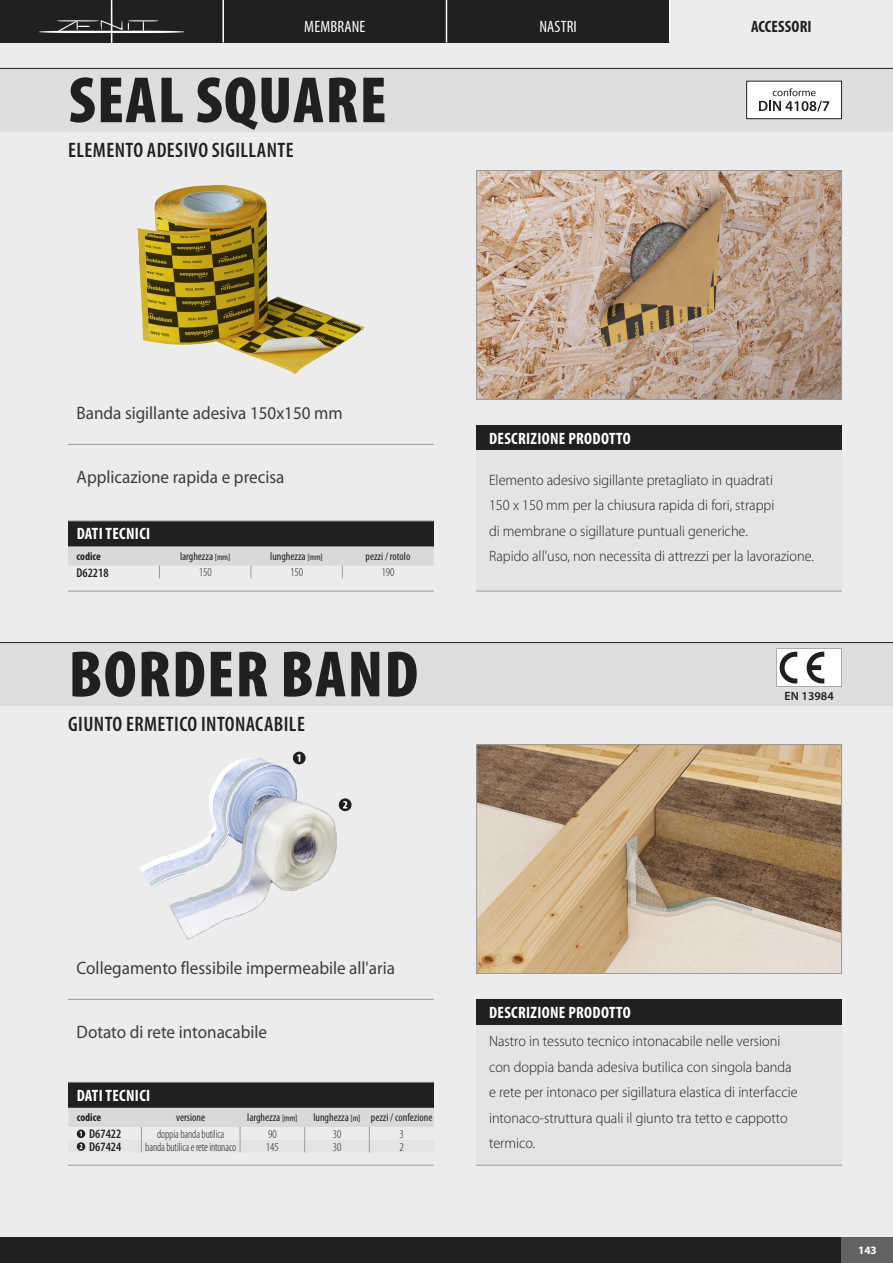
<style>
.page{position:relative;width:893px;height:1263px;background:#ececec}
.page>*{position:absolute;margin:0;border:0;box-sizing:border-box;transform-origin:0 0}
.t1{font:900 condensed 66px "Myriad Pro";letter-spacing:.02em;color:#20201e}
.t2{font:600 condensed 21px "Myriad Pro";letter-spacing:.02em;color:#20201e}
.t3{font:18px "Myriad Pro";color:#3d3d3c;scale:.95 1}
.t4{font:700 condensed 16.5px "Myriad Pro";letter-spacing:.02em;color:#fff}
.t5{font:condensed 16.5px "Myriad Pro";letter-spacing:.01em;color:#fff}
.t6{font:700 condensed 16.5px "Myriad Pro";letter-spacing:.01em;color:#20201e}
.t7{font:300 15px/25.5px "Myriad Pro";color:#20201e;scale:.95 1}
.t8{font:600 condensed 12.75px "Myriad Pro";color:#20201e}
.t9{font:300 condensed 12px "Myriad Pro";letter-spacing:-.01em;color:#20201e;scale:.95 1}
.t10{font:300 condensed 12px "Myriad Pro";letter-spacing:-.01em;color:#20201e}
.t11{font:600 12px "Myriad Pro";color:#20201e}
.t12{font:condensed 11.25px "Myriad Pro";color:#20201e}
.t13{font:700 condensed 11.25px "Myriad Pro";color:#20201e}
.t14{font:700 11.25px "Myriad Pro";color:#fff}
.s1{font-size:9px}
</style>
<div class="page">
<div style="left:0;top:68px;width:893px;height:64px;background:#dedede"></div>
<div style="left:0;top:642px;width:893px;height:64px;background:#dedede"></div>
<hr style="left:0;top:642px;width:893px;height:1px;background:#20201e">
<hr style="left:0;top:68px;width:893px;height:1px;background:#20201e">
<img style="left:478px;top:172px;width:362px;height:226px">
<div style="left:476px;top:170px;width:366px;height:230px;border:1px solid #9b9b9b"></div>
<svg style="left:776px;top:648px;width:66px;height:39px;background:#ccc"></svg>
<div style="left:746px;top:81px;width:96px;height:38px;background:#fff;border:1px solid #20201e"></div>
<img style="left:140px;top:756px;width:157px;height:132px">
<img style="left:166px;top:796px;width:177px;height:144px">
<div style="left:293px;top:752px;width:13px;height:12px;background:#20201e;border-radius:50%"></div>
<svg style="left:297px;top:754px;width:3px;height:8px"></svg>
<svg style="left:339px;top:798px;width:13px;height:13px"></svg>
<svg style="left:343px;top:801px;width:4px;height:7px"></svg>
<div style="left:0;top:0;width:670px;height:43px;background:#20201e"></div>
<hr style="left:446px;top:0;width:1px;height:43px;background:#fff">
<hr style="left:669px;top:0;width:1px;height:43px;background:#fff">
<hr style="left:222px;top:0;width:2px;height:43px;background:#fff">
<svg style="left:39px;top:0;width:145px;height:43px"></svg>
<svg style="left:759px;top:88px;width:70px;height:24px"></svg>
<hr style="left:68px;top:444px;width:366px;height:1px;background:#9b9b9b">
<div style="left:476px;top:425px;width:366px;height:26px;background:#20201e"></div>
<div style="left:476px;top:451px;width:366px;height:140px;background:#e4e4e4"></div>
<hr style="left:476px;top:591px;width:366px;height:1px;background:#9b9b9b">
<img style="left:478px;top:746px;width:362px;height:226px">
<div style="left:476px;top:744px;width:366px;height:230px;border:1px solid #9b9b9b"></div>
<hr style="left:68px;top:999px;width:366px;height:1px;background:#9b9b9b">
<div style="left:476px;top:999px;width:366px;height:26px;background:#20201e"></div>
<div style="left:476px;top:1025px;width:366px;height:140px;background:#e4e4e4"></div>
<hr style="left:476px;top:1165px;width:366px;height:1px;background:#9b9b9b">
<div style="left:68px;top:521px;width:366px;height:25px;background:#20201e"></div>
<hr style="left:68px;top:521px;width:366px;height:1px;background:#9b9b9b">
<hr style="left:68px;top:591px;width:366px;height:1px;background:#9b9b9b">
<div style="left:68px;top:1082px;width:366px;height:26px;background:#20201e"></div>
<hr style="left:68px;top:1082px;width:366px;height:1px;background:#9b9b9b">
<hr style="left:68px;top:1165px;width:366px;height:1px;background:#9b9b9b">
<svg style="left:68px;top:546px;width:366px;height:32px"></svg>
<img style="left:137px;top:185px;width:141px;height:181px">
<svg style="left:68px;top:1108px;width:366px;height:44px"></svg>
<div style="left:0;top:1237px;width:893px;height:26px;background:#20201e"></div>
<div style="left:842px;top:1237px;width:51px;height:26px;background:#636362"></div>
<p class="t5" style="left:304px;top:18px;width:63px">MEMBRANE</p>
<p class="t5" style="left:539px;top:18px;width:39px">nastri</p>
<p class="t6" style="left:751px;top:17px;width:62px">accessori</p>
<p class="t1" style="left:69px;top:63px;width:256px">SEAL SQUARE</p>
<p class="t2" style="left:68px;top:139px;width:227px">ELEMENTO ADESIVO SIGILLANTE</p>
<p class="t3" style="left:77px;top:403px;width:282px">Banda sigillante adesiva 150x150 mm</p>
<p class="t3" style="left:77px;top:467px;width:220px">Applicazione rapida e precisa</p>
<p class="t4" style="left:77px;top:525px;width:64px">DATI TECNICI</p>
<p class="t13" style="left:77px;top:550px;width:26px">codice</p>
<p class="t12" style="left:180px;top:550px;width:52px">larghezza <span class="s1">[mm]</span></p>
<p class="t12" style="left:270px;top:550px;width:54px">lunghezza <span class="s1">[mm]</span></p>
<p class="t12" style="left:366px;top:550px;width:46px">pezzi / rotolo</p>
<p class="t8" style="left:77px;top:565px;width:34px">D62218</p>
<p class="t10" style="left:199px;top:566px;width:14px">150</p>
<p class="t10" style="left:290px;top:566px;width:14px">150</p>
<p class="t10" style="left:382px;top:566px;width:14px">190</p>
<p class="t1" style="left:69px;top:637px;width:351px">BORDER BAND</p>
<p class="t2" style="left:68px;top:713px;width:238px">GIUNTO ERMETICO INTONACABILE</p>
<p class="t4" style="left:489px;top:430px;width:16px">DESCRI</p>
<p class="t4" style="left:531px;top:430px;width:101px">ZIONE PRODOTTO</p>
<p class="t7" style="left:489px;top:467px;width:344px">Elemento adesivo sigillante pretagliato in quadrati<br>150 x 150 mm per la chiusura rapida di fori, strappi<br>di membrane o sigillature puntuali generiche.<br>Rapido all'uso, non necessita di attrezzi per la lavorazione.</p>
<p class="t11" style="left:784px;top:689px;width:51px">EN 13984</p>
<p class="t3" style="left:77px;top:958px;width:337px">Collegamento flessibile impermeabile all'aria</p>
<p class="t3" style="left:77px;top:1022px;width:202px">Dotato di rete intonacabile</p>
<p class="t4" style="left:77px;top:1086px;width:64px">DATI TECNICI</p>
<p class="t13" style="left:77px;top:1111px;width:26px">codice</p>
<p class="t12" style="left:176px;top:1111px;width:30px">versione</p>
<p class="t12" style="left:247px;top:1111px;width:52px">larghezza <span class="s1">[mm]</span></p>
<p class="t12" style="left:313px;top:1111px;width:120px">lunghezza <span class="s1">[m]</span> pezzi / confezione</p>
<p class="t8" style="left:89px;top:1127px;width:34px">D67422</p>
<p class="t9" style="left:157px;top:1127px;width:72px">doppia banda butilica</p>
<p class="t10" style="left:268px;top:1127px;width:10px">90</p>
<p class="t10" style="left:333px;top:1127px;width:10px">30</p>
<p class="t10" style="left:400px;top:1127px;width:6px">3</p>
<p class="t8" style="left:89px;top:1139px;width:34px">D67424</p>
<p class="t9" style="left:145px;top:1140px;width:97px">banda butilica e rete intonaco</p>
<p class="t10" style="left:266px;top:1140px;width:14px">145</p>
<p class="t10" style="left:333px;top:1140px;width:10px">30</p>
<p class="t10" style="left:400px;top:1140px;width:6px">2</p>
<p class="t4" style="left:489px;top:1004px;width:16px">DESCRI</p>
<p class="t4" style="left:531px;top:1004px;width:101px">ZIONE PRODOTTO</p>
<p class="t7" style="left:489px;top:1028px;width:326px">Nastro in tessuto tecnico intonacabile nelle versioni con doppia banda adesiva butilica con singola banda e rete per intonaco per sigillatura elastica di interfaccie intonaco-struttura quali il giunto tra tetto e cappotto termico.</p>
<p class="t14" style="left:858px;top:1243px;width:20px">143</p>
</div>
